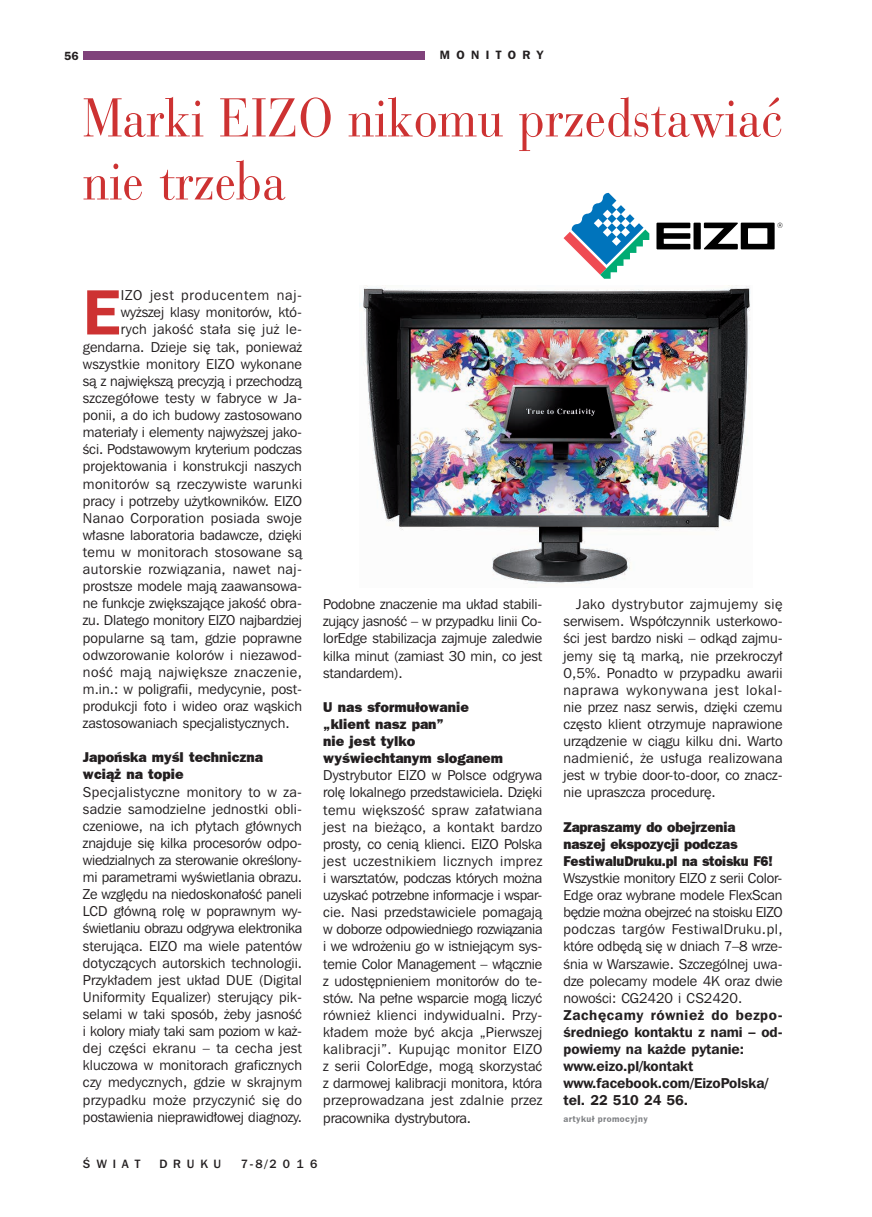
<style>
.page{position:relative;width:872px;height:1217px;background:#fff}
.page>*{position:absolute;margin:0;border:0;box-sizing:border-box;transform-origin:0 0}
.t1{font:63.6px "Frnk Goth ITC Dm PL";color:#cd3232}
.t2{font:52.5px/63px "Parma";color:#cd3232}
.t3{font:14.25px/17.1px "Frnk Goth ITC Bk PL";color:#231f20;text-align:justify}
.t4{font:800 14.25px/17.1px "Frankfurt Gothic";color:#231f20}
.t5{font:14.25px/17.1px "Frnk Goth ITC Dm PL";color:#231f20}
.t6{font:14.25px "Frnk Goth ITC Bk PL";letter-spacing:.025em;color:#231f20}
.t7{font:14.25px "Frnk Goth ITC Bk PL";letter-spacing:.03em;color:#231f20}
.t8{font:14.25px "Frnk Goth ITC Bk PL";letter-spacing:.035em;color:#231f20}
.t9{font:14.25px "Frnk Goth ITC Bk PL";letter-spacing:.02em;color:#231f20}
.t10{font:14.25px "Frnk Goth ITC Bk PL";letter-spacing:.055em;color:#231f20}
.t11{font:12px "Frnk Goth ITC Md PL";letter-spacing:.49em;color:#231f20}
.t12{font:12px "Frnk Goth ITC Dm PL";letter-spacing:.53em;color:#231f20}
.t13{font:12px "P Franklin Demi A";color:#231f20}
.t14{font:700 9px "Frankfurt Gothic";letter-spacing:.05em;color:#808285}
</style>
<div class="page">
<div style="left:83px;top:51px;width:459px;height:8px;background:#80427b"></div>
<div style="left:425px;top:50px;width:118px;height:27px;background:#fff"></div>
<svg style="left:656px;top:222px;width:126px;height:27px"></svg>
<svg style="left:563px;top:193px;width:86px;height:86px"></svg>
<img style="left:363px;top:286px;width:387px;height:298px">
<p class="t13" style="left:64px;top:49px;width:16px">56</p>
<p class="t12" style="left:440px;top:48px;width:105px">MONITORY</p>
<h2 class="t2" style="left:83px;top:87px;width:701px">Marki EIZO nikomu przedstawiać nie trzeba</h2>
<h1 class="t1" style="left:83px;top:272px;width:39px">E</h1>
<p class="t10" style="left:121px;top:286px;width:183px">IZO jest producentem naj-</p>
<p class="t3" style="left:121px;top:303px;width:183px">wyższej klasy monitorów, któ-</p>
<p class="t6" style="left:121px;top:320px;width:183px">rych jakość stała się już le-</p>
<p class="t3" style="left:83px;top:338px;width:220px">gendarna. Dzieje się tak, ponieważ</p>
<p class="t3" style="left:83px;top:355px;width:220px">wszystkie monitory EIZO wykonane</p>
<p class="t3" style="left:83px;top:372px;width:220px">są z największą precyzją i przechodzą</p>
<p class="t3" style="left:83px;top:389px;width:221px">szczegółowe testy w fabryce w Ja-</p>
<p class="t3" style="left:83px;top:406px;width:220px">ponii, a do ich budowy zastosowano</p>
<p class="t3" style="left:83px;top:423px;width:221px">materiały i elementy najwyższej jako-</p>
<p class="t3" style="left:83px;top:440px;width:220px">ści. Podstawowym kryterium podczas</p>
<p class="t3" style="left:83px;top:457px;width:220px">projektowania i konstrukcji naszych</p>
<p class="t6" style="left:83px;top:474px;width:221px">monitorów są rzeczywiste warunki</p>
<p class="t3" style="left:83px;top:491px;width:221px">pracy i potrzeby użytkowników. EIZO</p>
<p class="t6" style="left:83px;top:509px;width:220px">Nanao Corporation posiada swoje</p>
<p class="t3" style="left:83px;top:526px;width:221px">własne laboratoria badawcze, dzięki</p>
<p class="t9" style="left:83px;top:543px;width:221px">temu w monitorach stosowane są</p>
<p class="t7" style="left:83px;top:560px;width:220px">autorskie rozwiązania, nawet naj-</p>
<p class="t3" style="left:83px;top:577px;width:221px">prostsze modele mają zaawansowa-</p>
<p class="t3" style="left:83px;top:594px;width:220px">ne funkcje zwiększające jakość obra-</p>
<p class="t3" style="left:83px;top:611px;width:220px">zu. Dlatego monitory EIZO najbardziej</p>
<p class="t3" style="left:83px;top:628px;width:220px">popularne są tam, gdzie poprawne</p>
<p class="t3" style="left:83px;top:645px;width:221px">odwzorowanie kolorów i niezawod-</p>
<p class="t8" style="left:83px;top:662px;width:220px">ność mają największe znaczenie,</p>
<p class="t3" style="left:83px;top:680px;width:221px">m.in.: w poligrafii, medycynie, post-</p>
<p class="t3" style="left:83px;top:697px;width:221px">produkcji foto i wideo oraz wąskich</p>
<p class="t3" style="left:83px;top:714px;width:208px">zastosowaniach specjalistycznych.</p>
<p class="t4" style="left:83px;top:748px;width:182px">Japońska myśl techniczna wciąż na topie</p>
<p class="t3" style="left:83px;top:782px;width:221px">Specjalistyczne monitory to w za&shy;sadzie samodzielne jednostki obli&shy;czeniowe, na ich płytach głównych znajduje się kilka procesorów odpo&shy;wiedzialnych za sterowanie określony&shy;mi parametrami wyświetlania obrazu.<br>Ze względu na niedoskonałość paneli LCD główną rolę w poprawnym wy&shy;świetlaniu obrazu odgrywa elektronika sterująca. EIZO ma wiele patentów dotyczących autorskich technologii.<br>Przykładem jest układ DUE (Digital Uniformity Equalizer) sterujący pik&shy;selami w taki sposób, żeby jasność i kolory miały taki sam poziom w każ&shy;dej części ekranu – ta cecha jest kluczowa w monitorach graficznych czy medycznych, gdzie w skrajnym przypadku może przyczynić się do postawienia nieprawidłowej diagnozy.</p>
<p class="t3" style="left:323px;top:595px;width:220px">Podobne znaczenie ma układ stabili&shy;zujący jasność – w przypadku linii Co&shy;lorEdge stabilizacja zajmuje zaledwie kilka minut (zamiast 30 min, co jest standardem).</p>
<p class="t4" style="left:323px;top:698px;width:181px">U nas sformułowanie „klient nasz pan”<br>nie jest tylko wyświechtanym sloganem</p>
<p class="t3" style="left:323px;top:766px;width:221px">Dystrybutor EIZO w Polsce odgrywa rolę lokalnego przedstawiciela. Dzięki temu większość spraw załatwiana jest na bieżąco, a kontakt bardzo prosty, co cenią klienci. EIZO Polska jest uczestnikiem licznych imprez i warsztatów, podczas których można uzyskać potrzebne informacje i wspar&shy;cie. Nasi przedstawiciele pomagają w doborze odpowiedniego rozwiązania i we wdrożeniu go w istniejącym sys&shy;temie Color Management – włącznie z udostępnieniem monitorów do te&shy;stów. Na pełne wsparcie mogą liczyć również klienci indywidualni. Przy&shy;kładem może być akcja „Pierwszej kalibracji”. Kupując monitor EIZO z serii ColorEdge, mogą skorzystać z darmowej kalibracji monitora, która przeprowadzana jest zdalnie przez pracownika dystrybutora.</p>
<p class="t11" style="left:83px;top:1155px;width:59px">ŚWIAT</p>
<p class="t11" style="left:159px;top:1155px;width:63px">DRUKU</p>
<p class="t11" style="left:241px;top:1155px;width:78px">7-8/2 0 1 6</p>
<p class="t3" style="left:563px;top:595px;width:221px;text-indent:13px">Jako dystrybutor zajmujemy się serwisem. Współczynnik usterkowo&shy;ści jest bardzo niski – odkąd zajmu&shy;jemy się tą marką, nie przekroczył 0,5%. Ponadto w przypadku awarii naprawa wykonywana jest lokal&shy;nie przez nasz serwis, dzięki czemu często klient otrzymuje naprawione urządzenie w ciągu kilku dni. Warto nadmienić, że usługa realizowana jest w trybie door-to-door, co znacz&shy;nie upraszcza procedurę.</p>
<p class="t4" style="left:563px;top:817px;width:211px">Zapraszamy do obejrzenia naszej ekspozycji podczas<br>FestiwaluDruku.pl na stoisku F6!</p>
<p class="t3" style="left:563px;top:869px;width:221px">Wszystkie monitory EIZO z serii Color-Edge oraz wybrane modele FlexScan będzie można obejrzeć na stoisku EIZO podczas targów FestiwalDruku.pl, które odbędą się w dniach 7–8 wrze&shy;śnia w Warszawie. Szczególnej uwa&shy;dze polecamy modele 4K oraz dwie nowości: CG2420 i CS2420.</p>
<p class="t5" style="left:563px;top:1005px;width:221px">Zachęcamy również do bezpo&shy;średniego kontaktu z nami – od&shy;powiemy na każde pytanie: www.eizo.pl/kontakt www.facebook.com/EizoPolska/ tel. 22 510 24 56.</p>
<p class="t14" style="left:563px;top:1113px;width:86px">artykuł promocyjny</p>
</div>
